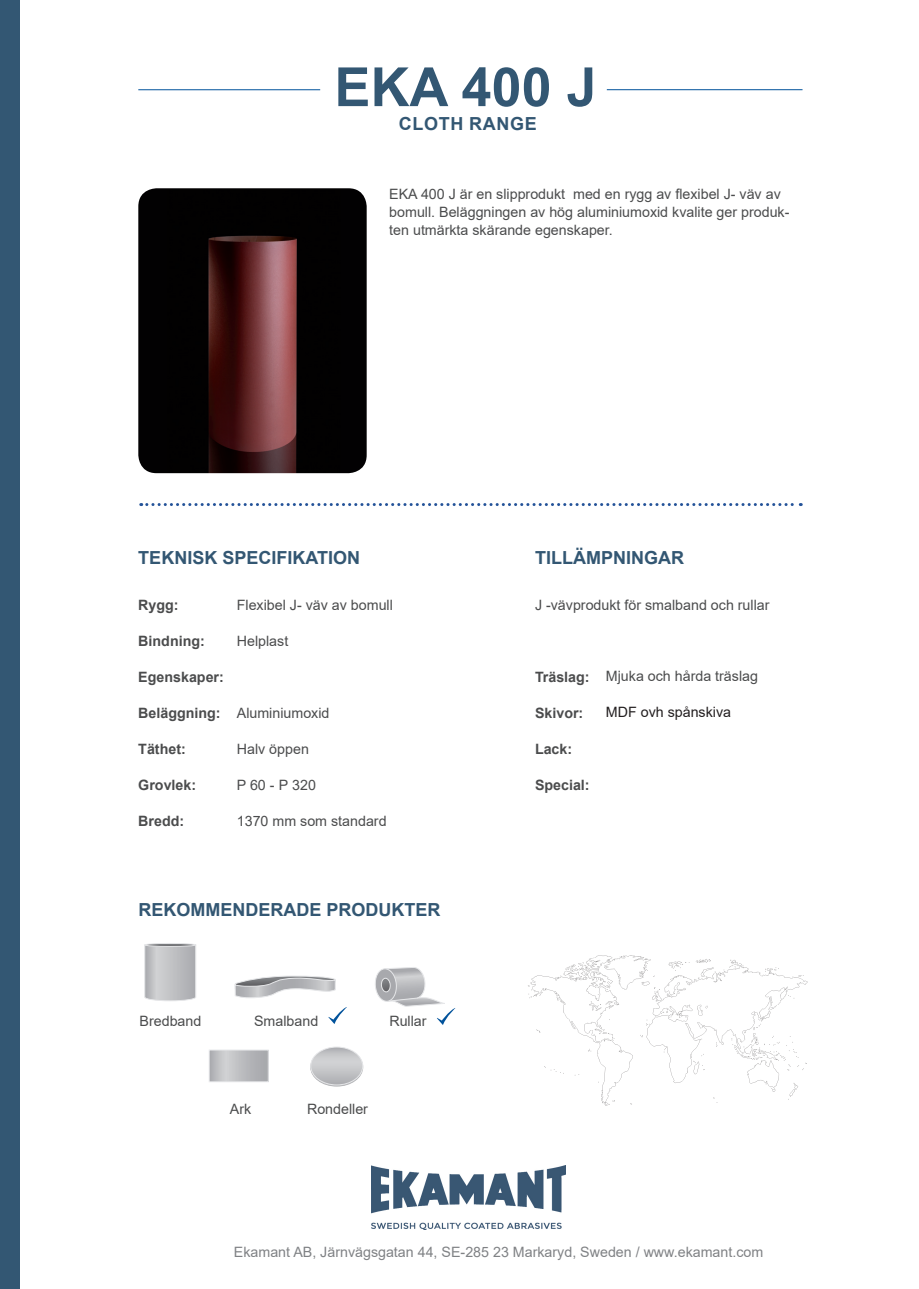
<style>
.page{position:relative;width:919px;height:1289px;background:#fff}
.page>*{position:absolute;margin:0;border:0;box-sizing:border-box;transform-origin:0 0}
.t1{font:700 54px "Arial";color:#335773}
.t2{font:700 18px "Arial";color:#335773}
.t3{font:700 18px "Arial";letter-spacing:.035em;color:#335773}
.t4{font:14.25px/18px "Arial";color:#4b4c4d}
.t5{font:700 14.25px "Arial";color:#4b4c4d}
.t6{font:14.25px "Arial";color:#808285}
.t7{font:14.25px "Arial";color:#231f20}
</style>
<div class="page">
<div style="left:0;top:0;width:19px;height:1288px;background:#335773"></div>
<img style="left:371px;top:1165px;width:195px;height:64px">
<svg style="left:528px;top:955px;width:279px;height:150px"></svg>
<svg style="left:141px;top:503px;width:660px;height:3px"></svg>
<hr style="left:138px;top:89px;width:182px;height:1px;background:#01529b">
<hr style="left:606px;top:89px;width:196px;height:1px;background:#01529b">
<img style="left:138px;top:188px;width:228px;height:285px">
<svg style="left:144px;top:943px;width:52px;height:58px;background:#c0c1c4"></svg>
<div style="left:144px;top:943px;width:52px;height:3px;border:1px solid #e6e7e9;border-radius:50%"></div>
<svg style="left:211px;top:1051px;width:55px;height:29px;background:#babcbe"></svg>
<div style="left:209px;top:1049px;width:59px;height:33px;border:1px solid #e6e7e9"></div>
<svg style="left:234px;top:975px;width:102px;height:23px"></svg>
<svg style="left:311px;top:1048px;width:51px;height:36px;background:#cdced0"></svg>
<div style="left:311px;top:1046px;width:52px;height:39px;border:1px solid #e6e7e9;border-radius:50%"></div>
<svg style="left:375px;top:967px;width:80px;height:58px"></svg>
<svg style="left:328px;top:1007px;width:19px;height:17px"></svg>
<p class="t1" style="left:334px;top:49px;width:264px">EKA 400 J</p>
<p class="t3" style="left:399px;top:111px;width:139px">CLOTH RANGE</p>
<p class="t4" style="left:389px;top:184px;width:402px">EKA 400 J är en slipprodukt med en rygg av flexibel J- väv av bomull. Beläggningen av hög aluminiumoxid kvalite ger produk&shy;ten utmärkta skärande egenskaper.</p>
<p class="t2" style="left:138px;top:544px;width:223px">TEKNISK SPECIFIKATION</p>
<p class="t2" style="left:535px;top:544px;width:150px">TILLÄMPNINGAR</p>
<p class="t5" style="left:138px;top:595px;width:42px">Rygg:</p>
<p class="t5" style="left:138px;top:631px;width:68px">Bindning:</p>
<p class="t5" style="left:138px;top:667px;width:87px">Egenskaper:</p>
<p class="t5" style="left:138px;top:703px;width:84px">Beläggning:</p>
<p class="t5" style="left:138px;top:739px;width:49px">Täthet:</p>
<p class="t5" style="left:138px;top:775px;width:59px">Grovlek:</p>
<p class="t5" style="left:138px;top:811px;width:47px">Bredd:</p>
<p class="t4" style="left:237px;top:596px;width:157px">Flexibel J- väv av bomull</p>
<p class="t4" style="left:237px;top:632px;width:53px">Helplast</p>
<p class="t4" style="left:237px;top:704px;width:94px">Aluminiumoxid</p>
<p class="t4" style="left:237px;top:740px;width:74px">Halv öppen</p>
<p class="t4" style="left:237px;top:776px;width:81px">P 60 - P 320</p>
<p class="t4" style="left:237px;top:812px;width:151px">1370 mm som standard</p>
<p class="t2" style="left:138px;top:897px;width:303px">REKOMMENDERADE PRODUKTER</p>
<p class="t4" style="left:139px;top:1011px;width:63px">Bredband</p>
<p class="t4" style="left:254px;top:1011px;width:66px">Smalband</p>
<p class="t4" style="left:389px;top:1011px;width:39px">Rullar</p>
<p class="t4" style="left:230px;top:1100px;width:23px">Ark</p>
<p class="t4" style="left:307px;top:1100px;width:62px">Rondeller</p>
<p class="t4" style="left:535px;top:596px;width:236px">J -vävprodukt för smalband och rullar</p>
<p class="t5" style="left:535px;top:667px;width:56px">Träslag:</p>
<p class="t5" style="left:535px;top:703px;width:50px">Skivor:</p>
<p class="t5" style="left:535px;top:739px;width:39px">Lack:</p>
<p class="t5" style="left:535px;top:775px;width:56px">Special:</p>
<p class="t4" style="left:606px;top:667px;width:154px">Mjuka och hårda träslag</p>
<p class="t7" style="left:606px;top:702px;width:127px">MDF ovh spånskiva</p>
<p class="t6" style="left:234px;top:1242px;width:531px">Ekamant AB, Järnvägsgatan 44, SE-285 23 Markaryd, Sweden / www.ekamant.com</p>
</div>
